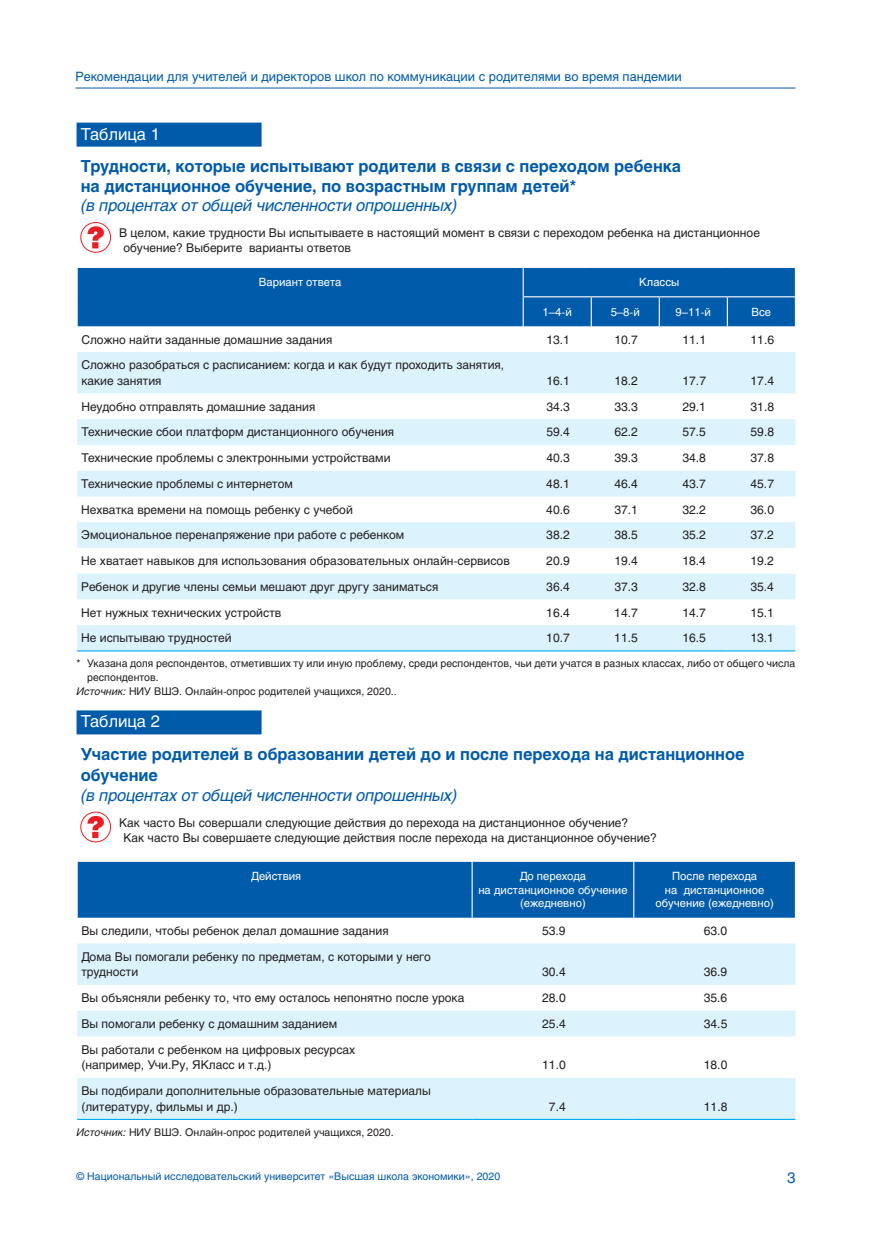
<style>
.page{position:relative;width:872px;height:1234px;background:#fff}
.page>*{position:absolute;margin:0;border:0;box-sizing:border-box;transform-origin:0 0}
.t1{font:700 16.5px/19.6px "Helios";color:#015bab}
.t2{font:italic 16.5px "Helios";letter-spacing:-.01em;color:#015bab}
.t3{font:16.5px "Helios";color:#fff}
.t4{font:15px "Helios";color:#015bab}
.t5{font:12.75px "Helios";color:#015bab}
.t6{font:12px/15.8px "Helios";color:#231f20}
.t7{font:11.25px/13.5px "Helios";color:#fff;text-align:center}
.t8{font:10.5px "Helios";color:#231f20}
.t9{font:10.5px "Helios";color:#015bab}
.s1{font-style:italic}
</style>
<div class="page">
<hr style="left:75px;top:88px;width:720px;height:1px;background:#015bab">
<div style="left:77px;top:123px;width:184px;height:24px;background:#015bab"></div>
<svg style="left:87px;top:226px;width:17px;height:22px"></svg>
<div style="left:81px;top:222px;width:30px;height:30px;border:1px solid #ee1d23;border-radius:50%"></div>
<svg style="left:77px;top:352px;width:718px;height:298px;fill:#dcf2fc"></svg>
<div style="left:77px;top:267px;width:719px;height:59px;background:#015bab"></div>
<hr style="left:77px;top:650px;width:446px;height:1px;background:#00aeef">
<hr style="left:523px;top:650px;width:68px;height:1px;background:#00aeef">
<hr style="left:591px;top:650px;width:68px;height:1px;background:#00aeef">
<hr style="left:659px;top:650px;width:68px;height:1px;background:#00aeef">
<hr style="left:727px;top:650px;width:68px;height:1px;background:#00aeef">
<div style="left:77px;top:710px;width:184px;height:24px;background:#015bab"></div>
<svg style="left:87px;top:815px;width:17px;height:22px"></svg>
<div style="left:81px;top:811px;width:30px;height:30px;border:1px solid #ee1d23;border-radius:50%"></div>
<div style="left:78px;top:861px;width:717px;height:56px;background:#015bab"></div>
<svg style="left:77px;top:943px;width:718px;height:175px;fill:#dcf2fc"></svg>
<hr style="left:471px;top:861px;width:2px;height:56px;background:#fff">
<hr style="left:633px;top:861px;width:1px;height:56px;background:#fff">
<hr style="left:77px;top:1118px;width:395px;height:1px;background:#00aeef">
<hr style="left:472px;top:1118px;width:162px;height:1px;background:#00aeef">
<hr style="left:634px;top:1118px;width:161px;height:1px;background:#00aeef">
<p class="t5" style="left:75px;top:68px;width:608px">Рекомендации для учителей и директоров школ по коммуникации с родителями во время пандемии</p>
<h1 class="t3" style="left:81px;top:123px;width:81px">Таблица 1</h1>
<h1 class="t1" style="left:81px;top:156px;width:602px">Трудности, которые испытывают родители в связи с переходом ребенка на дистанционное обучение, по возрастным группам детей*</h1>
<h1 class="t2" style="left:81px;top:195px;width:378px">(в процентах от общей численности опрошенных)</h1>
<p class="t6" style="left:123px;top:225px;width:638px;line-height:15px;text-indent:-4px">В целом, какие трудности Вы испытываете в настоящий момент в связи с переходом ребенка на дистанционное обучение? Выберите варианты ответов</p>
<p class="t7" style="left:259px;top:275px;width:84px">Вариант ответа</p>
<p class="t7" style="left:639px;top:275px;width:41px">Классы</p>
<p class="t7" style="left:542px;top:304px;width:31px">1–4-й</p>
<p class="t7" style="left:610px;top:304px;width:31px">5–8-й</p>
<p class="t7" style="left:675px;top:304px;width:37px">9–11-й</p>
<p class="t7" style="left:751px;top:304px;width:21px">Все</p>
<p class="t6" style="left:81px;top:331px;width:253px">Сложно найти заданные домашние задания</p>
<p class="t6" style="left:546px;top:331px;width:25px">13.1</p>
<p class="t6" style="left:614px;top:331px;width:25px">10.7</p>
<p class="t6" style="left:682px;top:331px;width:25px">11.1</p>
<p class="t6" style="left:750px;top:331px;width:25px">11.6</p>
<p class="t6" style="left:81px;top:356px;width:424px">Сложно разобраться с расписанием: когда и как будут проходить занятия, какие занятия</p>
<p class="t6" style="left:546px;top:372px;width:25px">16.1</p>
<p class="t6" style="left:614px;top:372px;width:25px">18.2</p>
<p class="t6" style="left:682px;top:372px;width:25px">17.7</p>
<p class="t6" style="left:750px;top:372px;width:25px">17.4</p>
<p class="t6" style="left:81px;top:398px;width:235px">Неудобно отправлять домашние задания</p>
<p class="t6" style="left:546px;top:398px;width:25px">34.3</p>
<p class="t6" style="left:614px;top:398px;width:25px">33.3</p>
<p class="t6" style="left:682px;top:398px;width:25px">29.1</p>
<p class="t6" style="left:750px;top:398px;width:25px">31.8</p>
<p class="t6" style="left:81px;top:424px;width:314px">Технические сбои платформ дистанционного обучения</p>
<p class="t6" style="left:546px;top:424px;width:25px">59.4</p>
<p class="t6" style="left:614px;top:424px;width:25px">62.2</p>
<p class="t6" style="left:682px;top:424px;width:25px">57.5</p>
<p class="t6" style="left:750px;top:424px;width:25px">59.8</p>
<p class="t6" style="left:81px;top:449px;width:311px">Технические проблемы с электронными устройствами</p>
<p class="t6" style="left:546px;top:449px;width:25px">40.3</p>
<p class="t6" style="left:614px;top:449px;width:25px">39.3</p>
<p class="t6" style="left:682px;top:449px;width:25px">34.8</p>
<p class="t6" style="left:750px;top:449px;width:25px">37.8</p>
<p class="t6" style="left:81px;top:475px;width:213px">Технические проблемы с интернетом</p>
<p class="t6" style="left:546px;top:475px;width:25px">48.1</p>
<p class="t6" style="left:614px;top:475px;width:25px">46.4</p>
<p class="t6" style="left:682px;top:475px;width:25px">43.7</p>
<p class="t6" style="left:750px;top:475px;width:25px">45.7</p>
<p class="t6" style="left:81px;top:501px;width:273px">Нехватка времени на помощь ребенку с учебой</p>
<p class="t6" style="left:546px;top:501px;width:25px">40.6</p>
<p class="t6" style="left:614px;top:501px;width:25px">37.1</p>
<p class="t6" style="left:682px;top:501px;width:25px">32.2</p>
<p class="t6" style="left:750px;top:501px;width:25px">36.0</p>
<p class="t6" style="left:81px;top:527px;width:324px">Эмоциональное перенапряжение при работе с ребенком</p>
<p class="t6" style="left:546px;top:527px;width:25px">38.2</p>
<p class="t6" style="left:614px;top:527px;width:25px">38.5</p>
<p class="t6" style="left:682px;top:527px;width:25px">35.2</p>
<p class="t6" style="left:750px;top:527px;width:25px">37.2</p>
<p class="t6" style="left:81px;top:552px;width:430px">Не хватает навыков для использования образовательных онлайн-сервисов</p>
<p class="t6" style="left:546px;top:552px;width:25px">20.9</p>
<p class="t6" style="left:614px;top:552px;width:25px">19.4</p>
<p class="t6" style="left:682px;top:552px;width:25px">18.4</p>
<p class="t6" style="left:750px;top:552px;width:25px">19.2</p>
<p class="t6" style="left:81px;top:578px;width:358px">Ребенок и другие члены семьи мешают друг другу заниматься</p>
<p class="t6" style="left:546px;top:578px;width:25px">36.4</p>
<p class="t6" style="left:614px;top:578px;width:25px">37.3</p>
<p class="t6" style="left:682px;top:578px;width:25px">32.8</p>
<p class="t6" style="left:750px;top:578px;width:25px">35.4</p>
<p class="t6" style="left:81px;top:604px;width:202px">Нет нужных технических устройств</p>
<p class="t6" style="left:546px;top:604px;width:25px">16.4</p>
<p class="t6" style="left:614px;top:604px;width:25px">14.7</p>
<p class="t6" style="left:682px;top:604px;width:25px">14.7</p>
<p class="t6" style="left:750px;top:604px;width:25px">15.1</p>
<p class="t6" style="left:81px;top:629px;width:152px">Не испытываю трудностей</p>
<p class="t6" style="left:546px;top:629px;width:25px">10.7</p>
<p class="t6" style="left:614px;top:629px;width:25px">11.5</p>
<p class="t6" style="left:682px;top:629px;width:25px">16.5</p>
<p class="t6" style="left:750px;top:629px;width:25px">13.1</p>
<p class="t8" style="left:77px;top:657px;width:720px">* Указана доля респондентов, отметивших ту или иную проблему, среди респондентов, чьи дети учатся в разных классах, либо от общего числа</p>
<p class="t8" style="left:87px;top:670px;width:73px">респондентов.</p>
<p class="t8" style="left:77px;top:684px;width:322px"><span class="s1">Источник:</span> НИУ ВШЭ. Онлайн-опрос родителей учащихся, 2020..</p>
<h1 class="t3" style="left:81px;top:711px;width:81px">Таблица 2</h1>
<h1 class="t1" style="left:81px;top:744px;width:665px;line-height:20.2px">Участие родителей в образовании детей до и после перехода на дистанционное обучение</h1>
<h1 class="t2" style="left:81px;top:784px;width:378px">(в процентах от общей численности опрошенных)</h1>
<p class="t6" style="left:123px;top:814px;width:535px;line-height:15px;text-indent:-4px">Как часто Вы совершали следующие действия до перехода на дистанционное обучение?<br>Как часто Вы совершаете следующие действия после перехода на дистанционное обучение?</p>
<p class="t7" style="left:251px;top:868px;width:51px">Действия</p>
<p class="t7" style="left:478px;top:868px;width:151px">До перехода<br>на дистанционное обучение (ежедневно)</p>
<p class="t7" style="left:655px;top:868px;width:120px">После перехода<br>на дистанционное обучение (ежедневно)</p>
<p class="t6" style="left:81px;top:922px;width:309px">Вы следили, чтобы ребенок делал домашние задания</p>
<p class="t6" style="left:542px;top:922px;width:25px">53.9</p>
<p class="t6" style="left:704px;top:922px;width:25px">63.0</p>
<p class="t6" style="left:81px;top:947px;width:351px">Дома Вы помогали ребенку по предметам, с которыми у него трудности</p>
<p class="t6" style="left:542px;top:963px;width:25px">30.4</p>
<p class="t6" style="left:704px;top:963px;width:25px">36.9</p>
<p class="t6" style="left:81px;top:989px;width:384px">Вы объясняли ребенку то, что ему осталось непонятно после урока</p>
<p class="t6" style="left:542px;top:989px;width:25px">28.0</p>
<p class="t6" style="left:704px;top:989px;width:25px">35.6</p>
<p class="t6" style="left:81px;top:1015px;width:257px">Вы помогали ребенку с домашним заданием</p>
<p class="t6" style="left:542px;top:1015px;width:25px">25.4</p>
<p class="t6" style="left:704px;top:1015px;width:25px">34.5</p>
<p class="t6" style="left:81px;top:1040px;width:275px">Вы работали с ребенком на цифровых ресурсах (например, Учи.Ру, ЯКласс и т.д.)</p>
<p class="t6" style="left:542px;top:1056px;width:25px">11.0</p>
<p class="t6" style="left:704px;top:1056px;width:25px">18.0</p>
<p class="t6" style="left:81px;top:1082px;width:351px">Вы подбирали дополнительные образовательные материалы (литературу, фильмы и др.)</p>
<p class="t8" style="left:77px;top:1125px;width:319px"><span class="s1">Источник:</span> НИУ ВШЭ. Онлайн-опрос родителей учащихся, 2020.</p>
<p class="t6" style="left:549px;top:1098px;width:18px">7.4</p>
<p class="t6" style="left:704px;top:1098px;width:25px">11.8</p>
<p class="t9" style="left:77px;top:1168px;width:425px">© Национальный исследовательский университет «Высшая школа экономики», 2020</p>
<p class="t4" style="left:787px;top:1167px;width:10px">3</p>
</div>
